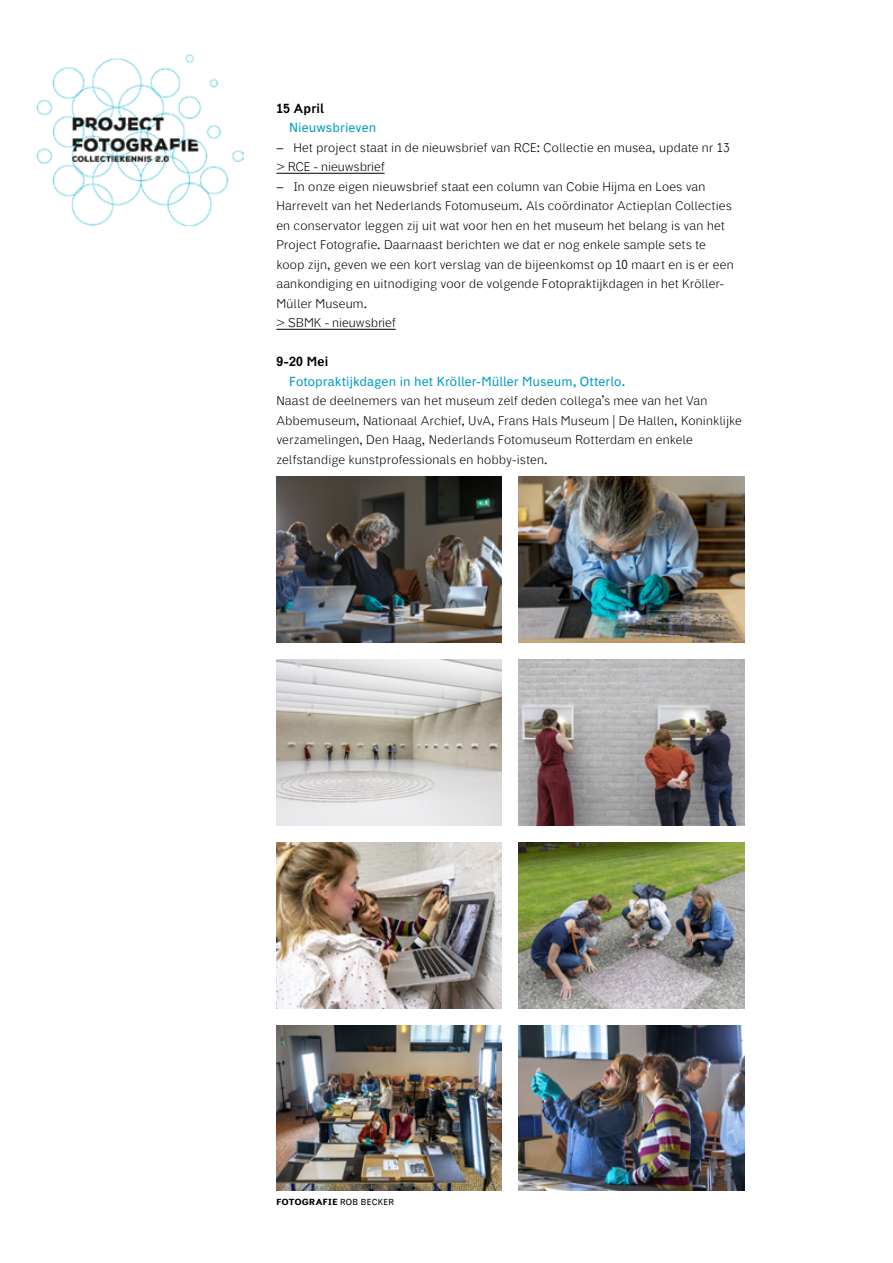
<style>
.page{position:relative;width:893px;height:1263px;background:#fff}
.page>*{position:absolute;margin:0;border:0;box-sizing:border-box;transform-origin:0 0}
.body{font:300 13.5px/19.5px "DF Dejavu Pro";letter-spacing:.01em;color:#000}
.kopje_2{font:13.5px "DF Dejavu Pro";letter-spacing:.01em;color:#009dc5}
.kopje{font:500 13.5px "DF Dejavu Pro";letter-spacing:.015em;color:#000}
.bijschrift{font:700 9px "DF Dejavu Pro";letter-spacing:.035em;color:#000}
.s1{font-weight:400}
</style>
<div class="page">
<img style="left:36px;top:54px;width:207px;height:172px">
<hr style="left:276px;top:173px;width:109px;height:1px;background:#000">
<hr style="left:276px;top:329px;width:120px;height:1px;background:#000">
<img style="left:519px;top:659px;width:225px;height:166px">
<img style="left:519px;top:842px;width:225px;height:166px">
<img style="left:519px;top:477px;width:225px;height:165px">
<img style="left:519px;top:1025px;width:225px;height:166px">
<img style="left:276px;top:842px;width:226px;height:166px">
<img style="left:276px;top:659px;width:226px;height:166px">
<img style="left:276px;top:477px;width:226px;height:165px">
<img style="left:276px;top:1025px;width:226px;height:166px">
<p class="kopje" style="left:276px;top:99px;width:49px">15 April</p>
<p class="kopje_2" style="left:289px;top:118px;width:89px">Nieuwsbrieven</p>
<p class="body" style="left:276px;top:137px;width:455px">– Het project staat in de nieuwsbrief van RCE: Collectie en musea, update nr 13</p>
<p class="body" style="left:276px;top:157px;width:110px">&gt; RCE - nieuwsbrief</p>
<p class="body" style="left:276px;top:176px;width:459px">– In onze eigen nieuwsbrief staat een column van Cobie Hijma en Loes van Harrevelt van het Nederlands Fotomuseum. Als coördinator Actieplan Collecties en conservator leggen zij uit wat voor hen en het museum het belang is van het Project Fotografie. Daarnaast berichten we dat er nog enkele sample sets te koop zijn, geven we een kort verslag van de bijeenkomst op 10 maart en is er een aankondiging en uitnodiging voor de volgende Fotopraktijkdagen in het Kröller-Müller Museum.</p>
<p class="body" style="left:276px;top:313px;width:121px">&gt; SBMK - nieuwsbrief</p>
<p class="kopje" style="left:276px;top:352px;width:54px">9-20 Mei</p>
<p class="kopje_2" style="left:289px;top:372px;width:337px">Fotopraktijkdagen in het Kröller-Müller Museum, Otterlo.</p>
<p class="body" style="left:276px;top:391px;width:467px">Naast de deelnemers van het museum zelf deden collega’s mee van het Van Abbemuseum, Nationaal Archief, UvA, Frans Hals Museum | De Hallen, Koninklijke verzamelingen, Den Haag, Nederlands Fotomuseum Rotterdam en enkele zelfstandige kunstprofessionals en hobby-isten.</p>
<p class="bijschrift" style="left:276px;top:1195px;width:119px">FOTOGRAFIE <span class="s1">ROB BECKER</span></p>
</div>
